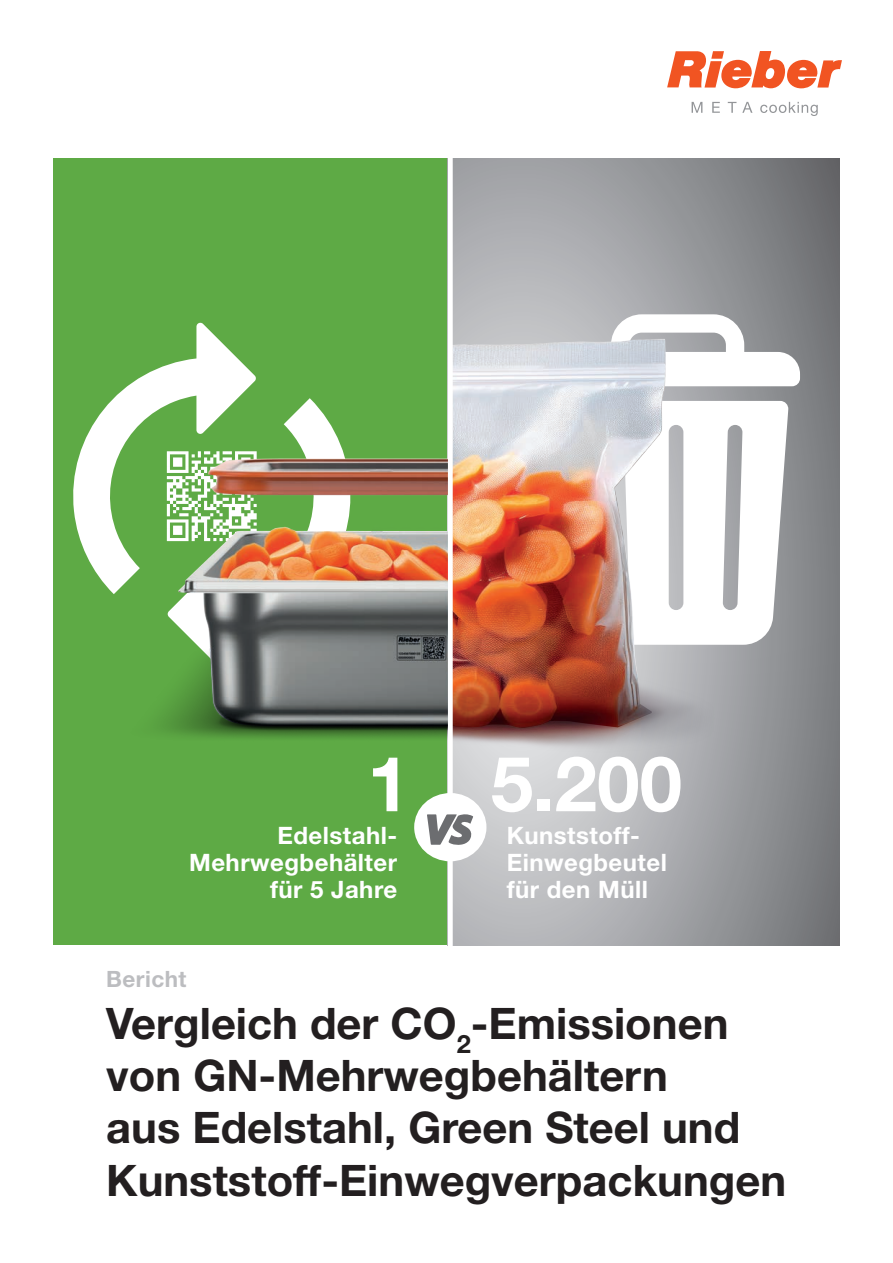
<style>
.page{position:relative;width:893px;height:1263px;background:#fff}
.page>*{position:absolute;margin:0;border:0;box-sizing:border-box;transform-origin:0 0}
.t1{font:700 76.5px "Helvetica Neue LT Std";color:#fff}
.t2{font:700 43.5px/52.2px "Helvetica Neue LT Std";color:#231f20}
.t3{font:700 24px/27px "Helvetica Neue LT Std";letter-spacing:.02em;color:#fff;text-align:right}
.t4{font:700 22.5px "Helvetica Neue LT Std";letter-spacing:.02em;color:#bcbdc0}
</style>
<div class="page">
<div style="left:53px;top:159px;width:395px;height:786px;background:#5eaa45"></div>
<svg style="left:453px;top:159px;width:387px;height:786px;background:#9a9c9f"></svg>
<svg style="left:770px;top:401px;width:19px;height:244px"></svg>
<svg style="left:770px;top:314px;width:30px;height:72px"></svg>
<svg style="left:73px;top:399px;width:40px;height:194px;fill:#fff"></svg>
<img style="left:113px;top:158px;width:657px;height:599px">
<svg style="left:667px;top:51px;width:175px;height:37px"></svg>
<svg style="left:692px;top:102px;width:10px;height:11px"></svg>
<svg style="left:712px;top:102px;width:8px;height:11px"></svg>
<svg style="left:728px;top:102px;width:8px;height:11px"></svg>
<svg style="left:742px;top:102px;width:10px;height:11px"></svg>
<svg style="left:760px;top:102px;width:58px;height:14px"></svg>
<div style="left:448px;top:155px;width:5px;height:797px;background:#fff"></div>
<svg style="left:414px;top:793px;width:73px;height:68px"></svg>
<h1 class="t1" style="left:367px;top:737px;width:316px">1 5.200</h1>
<p class="t3" style="left:189px;top:821px;width:210px">Edelstahl-<br>Mehrwegbehälter für 5 Jahre</p>
<p class="t3" style="left:507px;top:821px;width:162px;text-align:left">Kunststoff-<br>Einwegbeutel für den Müll</p>
<p class="t4" style="left:106px;top:965px;width:82px">Bericht</p>
<p class="t2" style="left:106px;top:996px;width:681px">Vergleich der CO<sub>2</sub>-Emissionen von GN-Mehrwegbehältern<br>aus Edelstahl, Green Steel und<br>Kunststoff-Einwegverpackungen</p>
</div>
